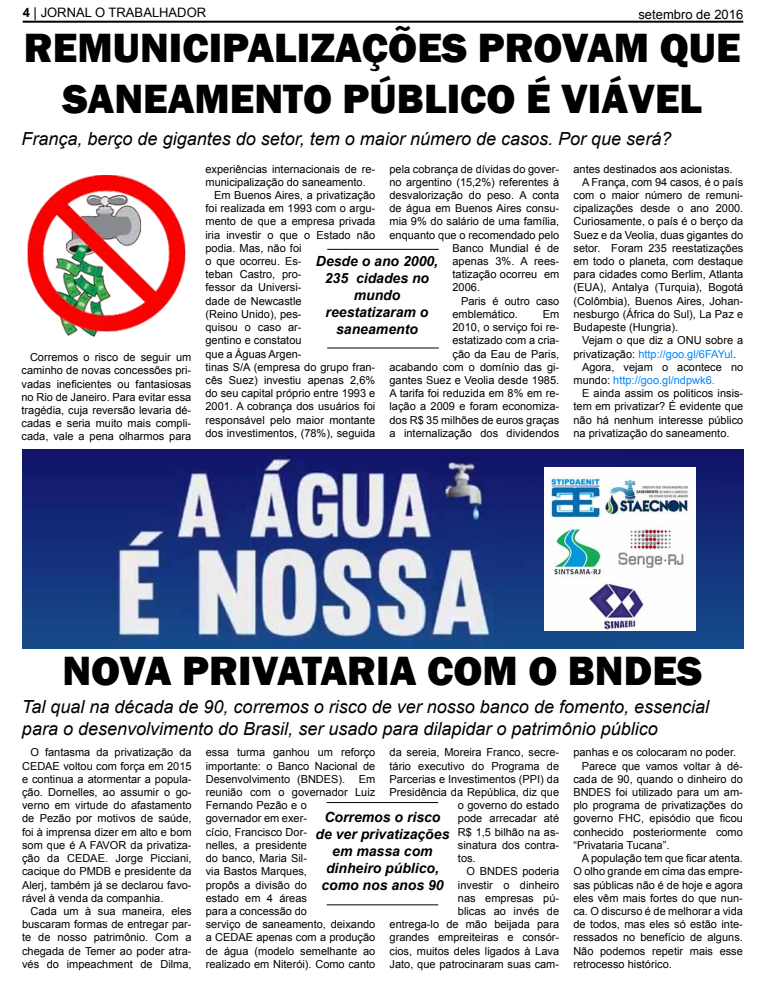
<style>
.page{position:relative;width:766px;height:993px;background:#fff}
.page>*{position:absolute;margin:0;border:0;box-sizing:border-box;transform-origin:0 0}
.t1{font:800 42px/50.4px "Franklin Gothic";color:#000;text-align:center}
.t2{font:italic 18px/21.6px "Arial";color:#000}
.t3{font:italic 700 14px/16.8px "Arial";color:#000;text-align:center}
.t4{font:13px "Arial";color:#000}
.t5{font:11px/13.2px "Arial";color:#000;text-align:justify}
.t6{font:11px "Arial";color:#0085ff}
.s1{font-weight:700}
.s2{font-family:"Minion Pro";font-weight:700}
.s3{color:#000}
</style>
<div class="page">
<hr style="left:23px;top:21px;width:720px;height:2px;background:#000">
<img style="left:27px;top:175px;width:159px;height:162px">
<hr style="left:327px;top:249px;width:111px;height:1px;background:#000">
<hr style="left:327px;top:347px;width:111px;height:1px;background:#000">
<hr style="left:326px;top:801px;width:112px;height:1px;background:#000">
<hr style="left:326px;top:904px;width:112px;height:1px;background:#000">
<img style="left:23px;top:449px;width:720px;height:199px">
<img style="left:544px;top:468px;width:151px;height:161px">
<p class="t4" style="left:23px;top:4px;width:185px"><span class="s1">4</span> <span class="s2">|</span> JORNAL O TRABALHADOR</p>
<p class="t4" style="left:638px;top:6px;width:106px">setembro de 2016</p>
<h1 class="t1" style="left:24px;top:23px;width:718px">REMUNICIPALIZAÇÕES PROVAM QUE<br>SANEAMENTO PÚBLICO É VIÁVEL</h1>
<h2 class="t2" style="left:21px;top:128px;width:651px">França, berço de gigantes do setor, tem o maior número de casos. Por que será?</h2>
<p class="t5" style="left:21px;top:351px;width:171px;text-indent:9px">Corremos o risco de seguir um caminho de novas concessões pri&shy;vadas ineficientes ou fantasiosas no Rio de Janeiro. Para evitar essa tragédia, cuja reversão levaria dé&shy;cadas e seria muito mais compli&shy;cada, vale a pena olharmos para</p>
<p class="t5" style="left:205px;top:162px;width:171px">experiências internacionais de re-</p>
<p class="t5" style="left:205px;top:175px;width:162px">municipalização do saneamento.</p>
<p class="t5" style="left:214px;top:188px;width:163px">Em Buenos Aires, a privatização</p>
<p class="t5" style="left:205px;top:202px;width:171px">foi realizada em 1993 com o argu-</p>
<p class="t5" style="left:205px;top:215px;width:171px">mento de que a empresa privada</p>
<p class="t5" style="left:205px;top:228px;width:171px">iria investir o que o Estado não</p>
<p class="t5" style="left:205px;top:241px;width:97px">podia. Mas, não foi</p>
<p class="t5" style="left:205px;top:254px;width:97px">o que ocorreu. Es-</p>
<p class="t5" style="left:205px;top:268px;width:97px">teban Castro, pro-</p>
<p class="t5" style="left:205px;top:281px;width:97px">fessor da Universi-</p>
<p class="t5" style="left:205px;top:294px;width:97px">dade de Newcastle</p>
<p class="t5" style="left:205px;top:307px;width:97px">(Reino Unido), pes-</p>
<p class="t5" style="left:205px;top:320px;width:97px">quisou o caso ar-</p>
<p class="t5" style="left:205px;top:334px;width:97px">gentino e constatou</p>
<p class="t5" style="left:205px;top:347px;width:98px">que a Águas Argen-</p>
<p class="t5" style="left:205px;top:360px;width:171px">tinas S/A (empresa do grupo fran-</p>
<p class="t5" style="left:205px;top:373px;width:171px">cês Suez) investiu apenas 2,6%</p>
<p class="t5" style="left:205px;top:386px;width:171px">do seu capital próprio entre 1993 e</p>
<p class="t5" style="left:205px;top:400px;width:171px">2001. A cobrança dos usuários foi</p>
<p class="t5" style="left:205px;top:413px;width:171px">responsável pelo maior montante</p>
<p class="t5" style="left:205px;top:426px;width:171px">dos investimentos, (78%), seguida</p>
<p class="t5" style="left:389px;top:162px;width:171px">pela cobrança de dívidas do gover-</p>
<p class="t5" style="left:389px;top:175px;width:171px">no argentino (15,2%) referentes à</p>
<p class="t5" style="left:389px;top:188px;width:171px">desvalorização do peso. A conta</p>
<p class="t5" style="left:389px;top:202px;width:171px">de água em Buenos Aires consu-</p>
<p class="t5" style="left:389px;top:215px;width:171px">mia 9% do salário de uma família,</p>
<p class="t5" style="left:389px;top:228px;width:171px">enquanto que o recomendado pelo</p>
<p class="t5" style="left:452px;top:241px;width:108px">Banco Mundial é de</p>
<p class="t5" style="left:452px;top:254px;width:108px">apenas 3%. A rees-</p>
<p class="t5" style="left:452px;top:268px;width:108px">tatização ocorreu em</p>
<p class="t5" style="left:452px;top:281px;width:29px">2006.</p>
<p class="t5" style="left:461px;top:294px;width:100px">Paris é outro caso</p>
<p class="t5" style="left:452px;top:307px;width:67px">emblemático.</p>
<p class="t3" style="left:316px;top:253px;width:124px">Desde o ano 2000,<br>235 cidades no mundo reestatizaram o saneamento</p>
<p class="t5" style="left:389px;top:307px;width:171px;text-align:right">Em<br>2010, o serviço foi re-<br>estatizado com a cria-<br>ção da Eau de Paris,<br>acabando com o domínio das gi&shy;gantes Suez e Veolia desde 1985.<br>A tarifa foi reduzida em 8% em re&shy;lação a 2009 e foram economiza&shy;dos R$ 35 milhões de euros graças a internalização dos dividendos</p>
<p class="t5" style="left:573px;top:162px;width:160px">antes destinados aos acionistas.</p>
<p class="t5" style="left:582px;top:175px;width:163px">A França, com 94 casos, é o país</p>
<p class="t5" style="left:573px;top:188px;width:171px">com o maior número de remuni-</p>
<p class="t5" style="left:573px;top:202px;width:171px">cipalizações desde o ano 2000.</p>
<p class="t5" style="left:573px;top:215px;width:171px">Curiosamente, o país é o berço da</p>
<p class="t5" style="left:573px;top:228px;width:171px">Suez e da Veolia, duas gigantes do</p>
<p class="t5" style="left:573px;top:241px;width:171px">setor. Foram 235 reestatizações</p>
<p class="t5" style="left:573px;top:254px;width:171px">em todo o planeta, com destaque</p>
<p class="t5" style="left:573px;top:268px;width:171px">para cidades como Berlim, Atlanta</p>
<p class="t5" style="left:573px;top:281px;width:171px">(EUA), Antalya (Turquia), Bogotá</p>
<p class="t5" style="left:573px;top:294px;width:171px">(Colômbia), Buenos Aires, Johan-</p>
<p class="t5" style="left:573px;top:307px;width:171px">nesburgo (África do Sul), La Paz e</p>
<p class="t5" style="left:573px;top:320px;width:106px">Budapeste (Hungria).</p>
<p class="t5" style="left:582px;top:334px;width:163px">Vejam o que diz a ONU sobre a</p>
<p class="t6" style="left:573px;top:346px;width:164px"><span class="s3">privatização:</span> http://goo.gl/6FAYul<span class="s3">.</span></p>
<p class="t5" style="left:582px;top:360px;width:163px">Agora, vejam o acontece no</p>
<p class="t6" style="left:573px;top:373px;width:143px"><span class="s3">mundo:</span> http://goo.gl/ndpwk6.</p>
<p class="t5" style="left:582px;top:386px;width:163px">E ainda assim os politicos insis-</p>
<p class="t5" style="left:573px;top:400px;width:171px">tem em privatizar? É evidente que</p>
<p class="t5" style="left:573px;top:413px;width:171px">não há nenhum interesse público</p>
<p class="t5" style="left:573px;top:426px;width:157px">na privatização do saneamento.</p>
<h1 class="t1" style="left:62px;top:645px;width:641px">NOVA PRIVATARIA COM O BNDES</h1>
<h2 class="t2" style="left:22px;top:696px;width:688px">Tal qual na década de 90, corremos o risco de ver nosso banco de fomento, essencial para o desenvolvimento do Brasil, ser usado para dilapidar o patrimônio público</h2>
<p class="t5" style="left:22px;top:745px;width:171px;text-indent:9px">O fantasma da privatização da CEDAE voltou com força em 2015 e continua a atormentar a popula&shy;ção. Dornelles, ao assumir o go&shy;verno em virtude do afastamento de Pezão por motivos de saúde, foi à imprensa dizer em alto e bom som que é A FAVOR da privatiza&shy;ção da CEDAE. Jorge Picciani, cacique do PMDB e presidente da Alerj, também já se declarou favo&shy;rável à venda da companhia.</p>
<p class="t5" style="left:22px;top:904px;width:171px;text-indent:9px">Cada um à sua maneira, eles buscaram formas de entregar par&shy;te de nosso patrimônio. Com a chegada de Temer ao poder atra&shy;vés do impeachment de Dilma,</p>
<p class="t5" style="left:206px;top:745px;width:171px;text-align:left">essa turma ganhou um reforço importante: o Banco Nacional de<br>Desenvolvimento (BNDES). Em reunião com o governador Luiz<br>Fernando Pezão e o<br>governador em exer-<br>cício, Francisco Dor-<br>nelles, a presidente<br>do banco, Maria Sil-<br>via Bastos Marques,<br>propôs a divisão do<br>estado em 4 áreas<br>para a concessão do<br>serviço de saneamento, deixando a CEDAE apenas com a produção de água (modelo semelhante ao realizado em Niterói). Como canto</p>
<p class="t5" style="left:389px;top:745px;width:171px">da sereia, Moreira Franco, secre-</p>
<p class="t5" style="left:573px;top:745px;width:164px">panhas e os colocaram no poder.</p>
<p class="t5" style="left:581px;top:759px;width:162px">Parece que vamos voltar à dé-</p>
<p class="t5" style="left:573px;top:772px;width:171px">cada de 90, quando o dinheiro do</p>
<p class="t5" style="left:573px;top:785px;width:171px">BNDES foi utilizado para um am-</p>
<p class="t5" style="left:573px;top:798px;width:171px">plo programa de privatizações do</p>
<p class="t5" style="left:573px;top:811px;width:171px">governo FHC, episódio que ficou</p>
<p class="t5" style="left:573px;top:825px;width:171px">conhecido posteriormente como</p>
<p class="t5" style="left:573px;top:838px;width:97px">“Privataria Tucana”.</p>
<p class="t5" style="left:581px;top:851px;width:162px">A população tem que ficar atenta.</p>
<p class="t5" style="left:573px;top:864px;width:171px">O olho grande em cima das empre-</p>
<p class="t5" style="left:573px;top:877px;width:171px">sas públicas não é de hoje e agora</p>
<p class="t5" style="left:573px;top:891px;width:171px">eles vêm mais fortes do que nun-</p>
<p class="t5" style="left:573px;top:904px;width:171px">ca. O discurso é de melhorar a vida</p>
<p class="t5" style="left:573px;top:917px;width:171px">de todos, mas eles só estão inte-</p>
<p class="t5" style="left:573px;top:930px;width:171px">ressados no benefício de alguns.</p>
<p class="t5" style="left:573px;top:943px;width:171px">Não podemos repetir mais esse</p>
<p class="t5" style="left:573px;top:957px;width:100px">retrocesso histórico.</p>
<p class="t5" style="left:389px;top:759px;width:171px">tário executivo do Programa de</p>
<p class="t5" style="left:389px;top:772px;width:171px">Parcerias e Investimentos (PPI) da</p>
<p class="t5" style="left:389px;top:785px;width:171px">Presidência da República, diz que</p>
<p class="t5" style="left:458px;top:798px;width:103px">o governo do estado</p>
<p class="t5" style="left:458px;top:811px;width:103px">pode arrecadar até</p>
<p class="t5" style="left:458px;top:825px;width:103px">R$ 1,5 bilhão na as-</p>
<p class="t5" style="left:458px;top:838px;width:103px">sinatura dos contra-</p>
<p class="t5" style="left:458px;top:851px;width:19px">tos.</p>
<p class="t5" style="left:466px;top:864px;width:94px">O BNDES poderia</p>
<p class="t5" style="left:458px;top:877px;width:103px">investir o dinheiro</p>
<p class="t5" style="left:458px;top:891px;width:103px">nas empresas pú-</p>
<p class="t5" style="left:458px;top:904px;width:103px">blicas ao invés de</p>
<p class="t5" style="left:389px;top:917px;width:171px">entrega-lo de mão beijada para</p>
<p class="t5" style="left:389px;top:930px;width:171px">grandes empreiteiras e consór-</p>
<p class="t5" style="left:389px;top:943px;width:171px">cios, muitos deles ligados à Lava</p>
<p class="t5" style="left:389px;top:957px;width:171px">Jato, que patrocinaram suas cam-</p>
<p class="t3" style="left:315px;top:809px;width:135px">Corremos o risco de ver privatizações em massa com dinheiro público, como nos anos 90</p>
</div>
